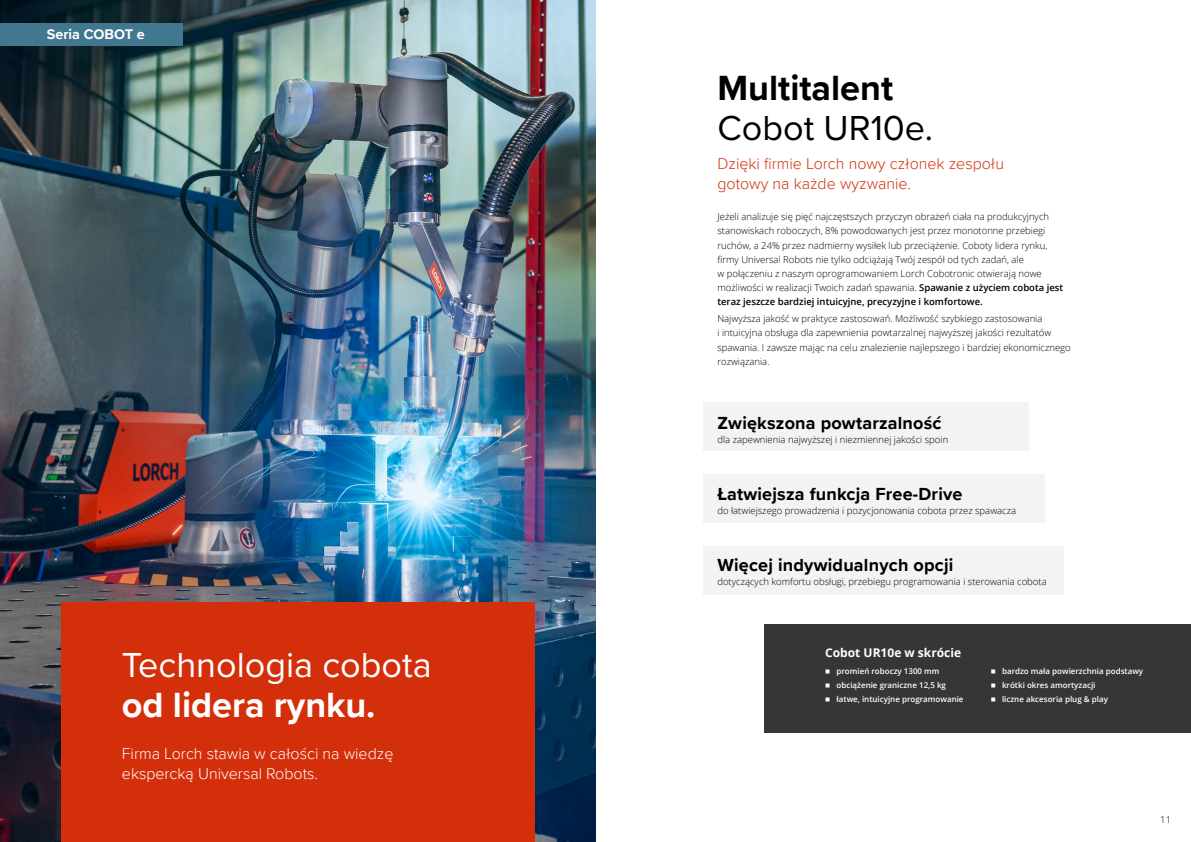
<style>
.page{position:relative;width:1191px;height:842px;background:#fff}
.page>*{position:absolute;margin:0;border:0;box-sizing:border-box;transform-origin:0 0}
.t1{font:36px "Proxima Nova";color:#fff}
.t2{font:700 36px "Proxima Nova";color:#fff}
.t3{font:700 36px "Proxima Nova";color:#000}
.t4{font:36px "Proxima Nova";color:#000}
.t5{font:700 18px "Proxima Nova";letter-spacing:.01em;color:#000}
.t6{font:300 16px/20px "Proxima Nova";color:#d42f0b}
.t7{font:300 16px/20px "Proxima Nova";color:#fff}
.t8{font:700 14.4px "Proxima Nova";color:#fff}
.t9{font:700 12px "Open Sans";color:#fff}
.t10{font:300 9.5px/14.2px "Open Sans";color:#000}
.t11{font:600 8px/13.8px "Open Sans";color:#fff}
.s1{font-weight:600}
</style>
<div class="page">
<img style="left:0;top:0;width:595px;height:842px">
<div style="left:61px;top:602px;width:473px;height:240px;background:#d42f0b"></div>
<div style="left:764px;top:624px;width:427px;height:108px;background:#373536"></div>
<div style="left:0;top:23px;width:183px;height:22px;background:#427790"></div>
<div style="left:703px;top:475px;width:341px;height:48px;background:#f2f3f4"></div>
<div style="left:703px;top:403px;width:325px;height:48px;background:#f2f3f4"></div>
<div style="left:703px;top:547px;width:360px;height:48px;background:#f2f3f4"></div>
<h3 class="t8" style="left:47px;top:23px;width:100px">Seria COBOT e</h3>
<h3 class="t8" style="left:47px;top:23px;width:117px">COBOT e-SERIES</h3>
<h1 class="t1" style="left:122px;top:638px;width:311px">Technologia cobota</h1>
<h1 class="t2" style="left:122px;top:678px;width:255px">od lidera rynku.</h1>
<h3 class="t7" style="left:122px;top:743px;width:273px">Firma Lorch stawia w całości na wiedzę ekspercką Universal Robots.</h3>
<h1 class="t3" style="left:717px;top:62px;width:177px">Multitalent</h1>
<h1 class="t4" style="left:717px;top:102px;width:217px">Cobot UR10e.</h1>
<h3 class="t6" style="left:717px;top:153px;width:288px">Dzięki firmie Lorch nowy członek zespołu gotowy na każde wyzwanie.</h3>
<p class="t10" style="left:717px;top:209px;width:347px">Jeżeli analizuje się pięć najczęstszych przyczyn obrażeń ciała na produkcyjnych stanowiskach roboczych, 8% powodowanych jest przez monotonne przebiegi ruchów, a 24% przez nadmierny wysiłek lub przeciążenie. Coboty lidera rynku, firmy Universal Robots nie tylko odciążają Twój zespół od tych zadań, ale<br>w połączeniu z naszym oprogramowaniem Lorch Cobotronic otwierają nowe możliwości w realizacji Twoich zadań spawania. <span class="s1">Spawanie z użyciem cobota jest teraz jeszcze bardziej intuicyjne, precyzyjne i komfortowe.</span></p>
<p class="t10" style="left:717px;top:311px;width:355px">Najwyższa jakość w praktyce zastosowań. Możliwość szybkiego zastosowania<br>i intuicyjna obsługa dla zapewnienia powtarzalnej najwyższej jakości rezultatów spawania. I zawsze mając na celu znalezienie najlepszego i bardziej ekonomicznego rozwiązania.</p>
<h2 class="t5" style="left:717px;top:409px;width:226px">Zwiększona powtarzalność</h2>
<p class="t10" style="left:717px;top:432px;width:232px">dla zapewnienia najwyższej i niezmiennej jakości spoin</p>
<h2 class="t5" style="left:717px;top:481px;width:247px">Łatwiejsza funkcja Free-Drive</h2>
<p class="t10" style="left:717px;top:504px;width:300px">do łatwiejszego prowadzenia i pozycjonowania cobota przez spawacza</p>
<h2 class="t5" style="left:717px;top:552px;width:237px">Więcej indywidualnych opcji</h2>
<p class="t10" style="left:717px;top:574px;width:331px">dotyczących komfortu obsługi, przebiegu programowania i sterowania cobota</p>
<p class="t9" style="left:825px;top:644px;width:137px">Cobot UR10e w skrócie</p>
<p class="t11" style="left:836px;top:664px;width:129px">promień roboczy 1300 mm obciążenie graniczne 12,5 kg łatwe, intuicyjne programowanie</p>
<p class="t11" style="left:1002px;top:664px;width:143px">bardzo mała powierzchnia podstawy krótki okres amortyzacji<br>liczne akcesoria plug &amp; play</p>
<p class="t10" style="left:1160px;top:812px;width:12px">11</p>
</div>
